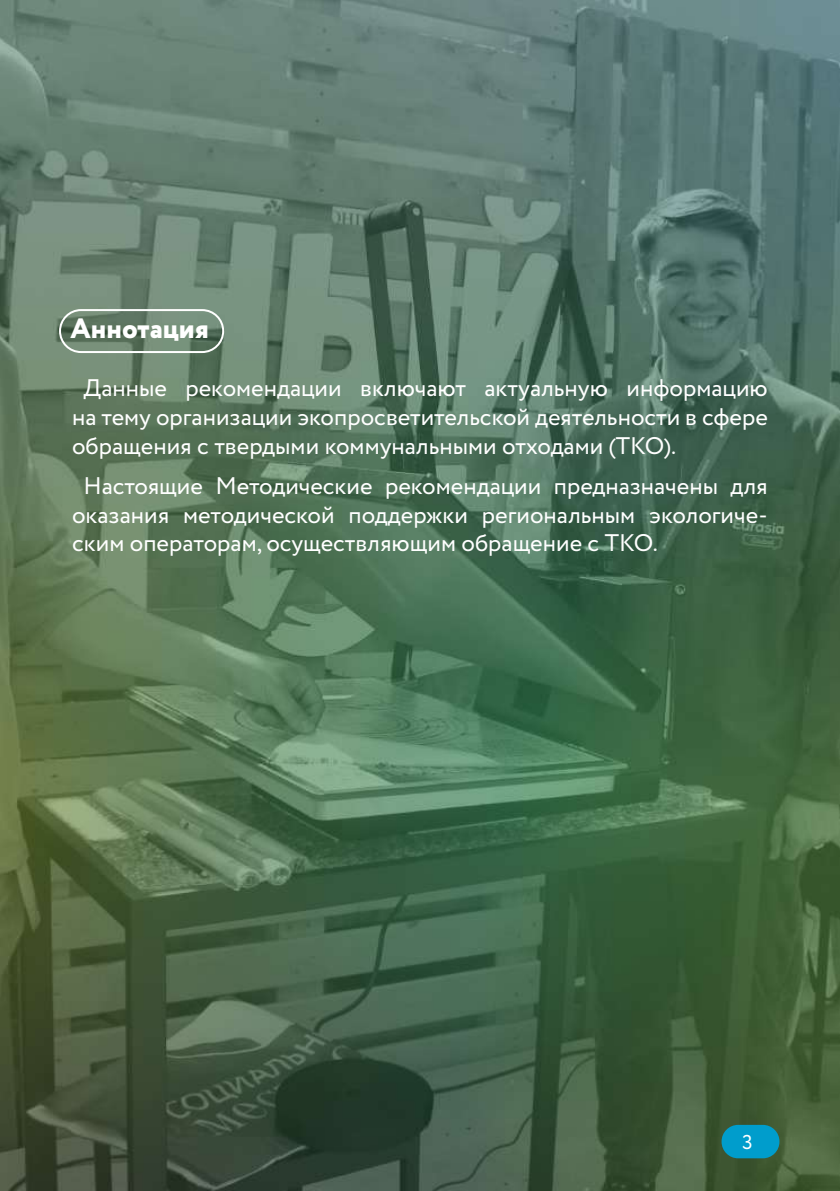
<style>
.page{position:relative;width:840px;height:1191px;background:#fff}
.page>*{position:absolute;margin:0;border:0;box-sizing:border-box;transform-origin:0 0}
.t1{font:800 28px "Circe";color:#fff}
.t2{font:24px/28.8px "Circe";color:#fff;text-align:justify}
.t3{font:20px "Circe";color:#fff}
</style>
<div class="page">
<img style="left:0;top:0;width:839px;height:1191px">
<div style="left:59px;top:309px;width:165px;height:44px;border:2px solid #fff;border-radius:21px"></div>
<div style="left:722px;top:1125px;width:56px;height:32px;background:#009dcc;border-radius:16px"></div>
<div style="left:721px;top:1124px;width:58px;height:34px;border:2px solid #009dcc;border-radius:16px"></div>
<p class="t1" style="left:71px;top:309px;width:140px">Аннотация</p>
<p class="t2" style="left:72px;top:374px;width:697px;text-indent:11px">Данные рекомендации включают актуальную информацию на тему организации экопросветительской деятельности в сфере обращения с твердыми коммунальными отходами (ТКО).</p>
<p class="t2" style="left:72px;top:472px;width:697px;text-indent:11px">Настоящие Методические рекомендации предназначены для оказания методической поддержки региональным экологиче&shy;ским операторам, осуществляющим обращение с ТКО.</p>
<p class="t3" style="left:741px;top:1128px;width:12px">3</p>
</div>
